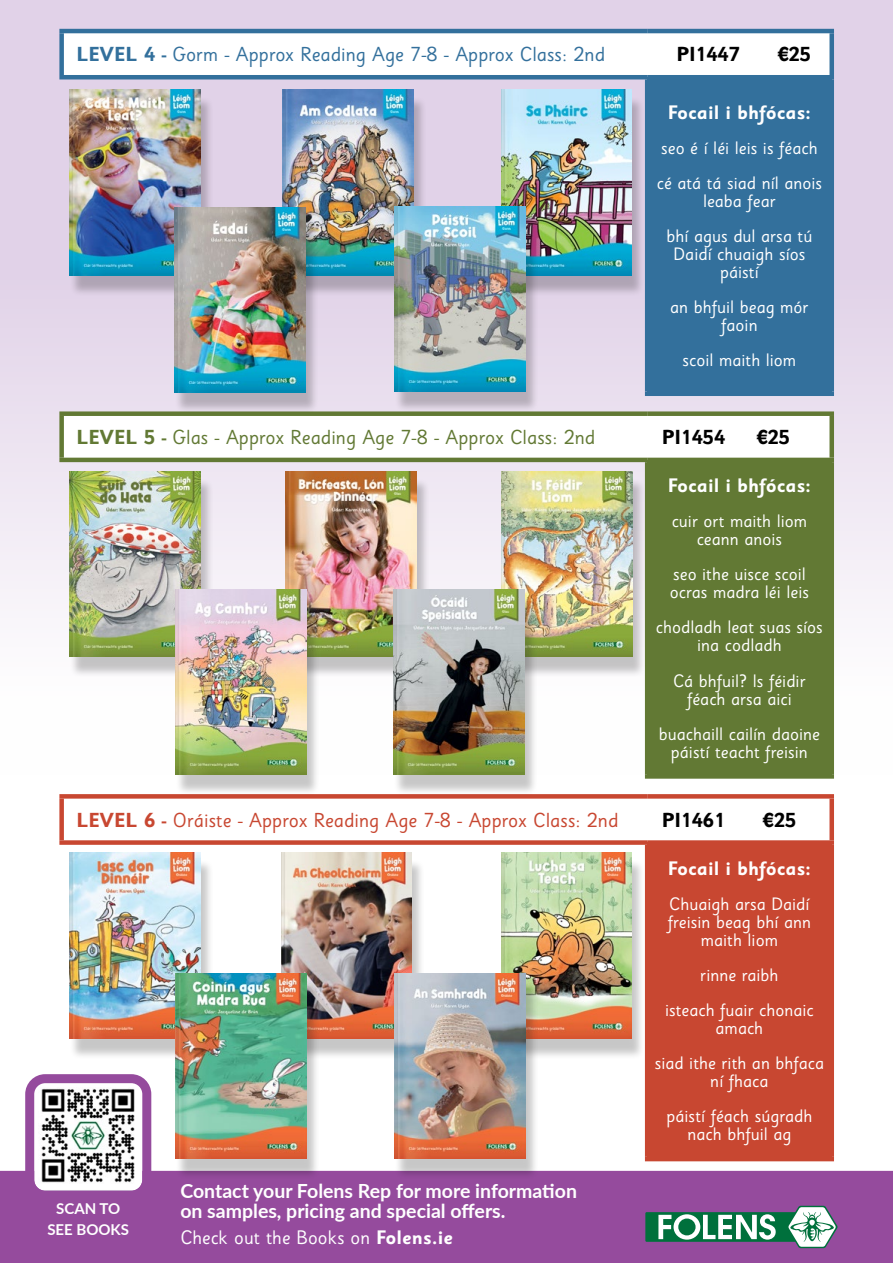
<style>
.page{position:relative;width:893px;height:1263px;background:#fff}
.page>*{position:absolute;margin:0;border:0;box-sizing:border-box;transform-origin:0 0}
.t1{font:20.25px "Sassoon Sans Std";color:#c84731}
.t2{font:20.25px "Sassoon Sans Std";color:#627934}
.t3{font:20.25px "Sassoon Sans Std";color:#33709c}
.t4{font:700 20.25px "Sassoon Sans Std";color:#000}
.t5{font:700 19.5px/20.5px "Lato";color:#fff}
.t6{font:700 19.5px "Sassoon Sans Std";color:#fff}
.t7{font:19.5px "Sassoon Sans Std";color:#fff}
.t8{font:18px/18px "Sassoon Sans Std";color:#fff;text-align:center}
.t9{font:700 15px/20.5px "Lato";color:#fff;text-align:center}
.s1{font-weight:700}
</style>
<div class="page">
<div style="left:0;top:0;width:893px;height:774px;background:linear-gradient(to bottom,#d9c6e2,#fefefe)"></div>
<div style="left:647px;top:842px;width:185px;height:317px;background:#c84731"></div>
<hr style="left:645px;top:845px;width:4px;height:312px;background:#c84731">
<div style="left:829px;top:845px;width:5px;height:312px;background:#c84731"></div>
<hr style="left:645px;top:1157px;width:189px;height:4px;background:#c84731">
<div style="left:59px;top:794px;width:588px;height:5px;background:#c84731"></div>
<div style="left:59px;top:799px;width:5px;height:41px;background:#c84731"></div>
<div style="left:647px;top:794px;width:187px;height:5px;background:#c84731"></div>
<div style="left:829px;top:799px;width:5px;height:41px;background:#c84731"></div>
<div style="left:59px;top:840px;width:588px;height:5px;background:#c84731"></div>
<div style="left:647px;top:840px;width:187px;height:5px;background:#c84731"></div>
<svg style="left:64px;top:416px;width:765px;height:42px"></svg>
<div style="left:647px;top:460px;width:185px;height:316px;background:#627934"></div>
<hr style="left:645px;top:462px;width:4px;height:312px;background:#627934">
<div style="left:829px;top:462px;width:5px;height:312px;background:#627934"></div>
<div style="left:645px;top:774px;width:189px;height:5px;background:#627934"></div>
<div style="left:59px;top:411px;width:588px;height:5px;background:#627934"></div>
<div style="left:59px;top:416px;width:5px;height:42px;background:#627934"></div>
<div style="left:647px;top:411px;width:187px;height:5px;background:#627934"></div>
<div style="left:829px;top:416px;width:5px;height:42px;background:#627934"></div>
<hr style="left:59px;top:458px;width:588px;height:4px;background:#627934">
<hr style="left:647px;top:458px;width:187px;height:4px;background:#627934">
<div style="left:0;top:1171px;width:893px;height:92px;background:#954b9d"></div>
<svg style="left:64px;top:33px;width:765px;height:42px"></svg>
<div style="left:647px;top:77px;width:185px;height:317px;background:#33709c"></div>
<hr style="left:645px;top:79px;width:4px;height:312px;background:#33709c">
<div style="left:829px;top:79px;width:5px;height:312px;background:#33709c"></div>
<div style="left:645px;top:391px;width:189px;height:5px;background:#33709c"></div>
<hr style="left:59px;top:29px;width:588px;height:4px;background:#33709c">
<div style="left:59px;top:33px;width:5px;height:42px;background:#33709c"></div>
<hr style="left:647px;top:29px;width:187px;height:4px;background:#33709c">
<div style="left:829px;top:33px;width:5px;height:42px;background:#33709c"></div>
<hr style="left:59px;top:75px;width:588px;height:4px;background:#33709c">
<hr style="left:647px;top:75px;width:187px;height:4px;background:#33709c">
<div style="left:69px;top:97px;width:145px;height:199px;background:#000;opacity:.22"></div>
<img style="left:70px;top:90px;width:130px;height:185px">
<div style="left:283px;top:97px;width:144px;height:199px;background:#000;opacity:.22"></div>
<img style="left:283px;top:90px;width:131px;height:185px">
<div style="left:501px;top:97px;width:145px;height:199px;background:#000;opacity:.22"></div>
<img style="left:501px;top:90px;width:131px;height:185px">
<div style="left:175px;top:215px;width:144px;height:199px;background:#000;opacity:.22"></div>
<img style="left:175px;top:207px;width:131px;height:186px">
<div style="left:394px;top:213px;width:145px;height:200px;background:#000;opacity:.22"></div>
<img style="left:394px;top:206px;width:131px;height:185px">
<div style="left:69px;top:478px;width:145px;height:200px;background:#000;opacity:.22"></div>
<img style="left:70px;top:471px;width:130px;height:186px">
<div style="left:285px;top:478px;width:145px;height:200px;background:#000;opacity:.22"></div>
<img style="left:286px;top:471px;width:130px;height:186px">
<div style="left:501px;top:478px;width:145px;height:200px;background:#000;opacity:.22"></div>
<img style="left:502px;top:471px;width:130px;height:186px">
<div style="left:175px;top:596px;width:145px;height:200px;background:#000;opacity:.22"></div>
<img style="left:175px;top:589px;width:131px;height:185px">
<div style="left:393px;top:596px;width:145px;height:200px;background:#000;opacity:.22"></div>
<img style="left:393px;top:589px;width:131px;height:185px">
<div style="left:69px;top:860px;width:145px;height:199px;background:#000;opacity:.22"></div>
<img style="left:70px;top:853px;width:130px;height:185px">
<div style="left:281px;top:860px;width:145px;height:199px;background:#000;opacity:.22"></div>
<img style="left:281px;top:853px;width:131px;height:185px">
<div style="left:501px;top:860px;width:145px;height:199px;background:#000;opacity:.22"></div>
<img style="left:501px;top:853px;width:131px;height:185px">
<div style="left:175px;top:981px;width:145px;height:199px;background:#000;opacity:.22"></div>
<img style="left:175px;top:973px;width:131px;height:186px">
<div style="left:394px;top:981px;width:145px;height:199px;background:#000;opacity:.22"></div>
<img style="left:394px;top:973px;width:131px;height:186px">
<img style="left:35px;top:1084px;width:106px;height:106px">
<div style="left:25px;top:1074px;width:126px;height:126px;border:9px solid #954b9d;border-radius:16px"></div>
<div style="left:645px;top:1212px;width:167px;height:30px;background:#00703c"></div>
<svg style="left:658px;top:1214px;width:118px;height:25px"></svg>
<svg style="left:786px;top:1206px;width:51px;height:42px"></svg>
<p class="t3" style="left:76px;top:42px;width:530px"><span class="s1">LEVEL 4 -</span> Gorm - Approx Reading Age 7-8 - Approx Class: 2nd</p>
<p class="t4" style="left:676px;top:42px;width:65px">PI1447</p>
<p class="t4" style="left:778px;top:42px;width:35px">€25</p>
<p class="t6" style="left:668px;top:100px;width:145px">Focail i bhfócas:</p>
<p class="t8" style="left:657px;top:130px;width:167px;line-height:35px;text-align:left">seo é í léi leis is féach cé atá tá siad níl anois</p>
<p class="t8" style="left:667px;top:183px;width:147px;line-height:35px">leaba fear<br>bhí agus dul arsa tú</p>
<p class="t8" style="left:673px;top:245px;width:134px">Daidí chuaigh síos páistí</p>
<p class="t8" style="left:670px;top:298px;width:140px">an bhfuil beag mór faoin</p>
<p class="t8" style="left:683px;top:351px;width:115px">scoil maith liom</p>
<p class="t2" style="left:76px;top:425px;width:521px"><span class="s1">LEVEL 5 -</span> Glas - Approx Reading Age 7-8 - Approx Class: 2nd</p>
<p class="t4" style="left:662px;top:425px;width:65px">PI1454</p>
<p class="t4" style="left:757px;top:425px;width:35px">€25</p>
<p class="t6" style="left:668px;top:474px;width:145px">Focail i bhfócas:</p>
<p class="t8" style="left:672px;top:513px;width:137px">cuir ort maith liom ceann anois</p>
<p class="t8" style="left:670px;top:566px;width:141px;text-align:left">seo ithe uisce scoil ocras madra léi leis</p>
<p class="t8" style="left:656px;top:619px;width:169px">chodladh leat suas síos ina codladh</p>
<p class="t8" style="left:673px;top:672px;width:134px">Cá bhfuil? Is féidir féach arsa aici</p>
<p class="t8" style="left:659px;top:725px;width:163px">buachaill cailín daoine páistí teacht freisin</p>
<p class="t1" style="left:76px;top:807px;width:544px"><span class="s1">LEVEL 6 -</span> Oráiste - Approx Reading Age 7-8 - Approx Class: 2nd</p>
<p class="t4" style="left:662px;top:807px;width:65px">PI1461</p>
<p class="t4" style="left:763px;top:807px;width:35px">€25</p>
<p class="t6" style="left:668px;top:856px;width:145px">Focail i bhfócas:</p>
<p class="t8" style="left:668px;top:895px;width:145px">Chuaigh arsa Daidí freisin beag bhí ann maith liom</p>
<p class="t8" style="left:665px;top:958px;width:150px;line-height:35px">rinne raibh<br>isteach fuair chonaic</p>
<p class="t8" style="left:655px;top:1011px;width:171px;line-height:35px">amach<br>siad ithe rith an bhfaca</p>
<p class="t8" style="left:667px;top:1064px;width:147px;line-height:35px">ní fhaca<br>páistí féach súgradh</p>
<p class="t8" style="left:687px;top:1125px;width:105px">nach bhfuil ag</p>
<p class="t9" style="left:47px;top:1197px;width:83px">SCAN TO<br>SEE BOOKS</p>
<p class="t5" style="left:180px;top:1179px;width:398px">Contact your Folens Rep for more information on samples, pricing and special offers.</p>
<p class="t7" style="left:180px;top:1225px;width:274px">Check out the Books on <span class="s1">Folens.ie</span></p>
</div>
